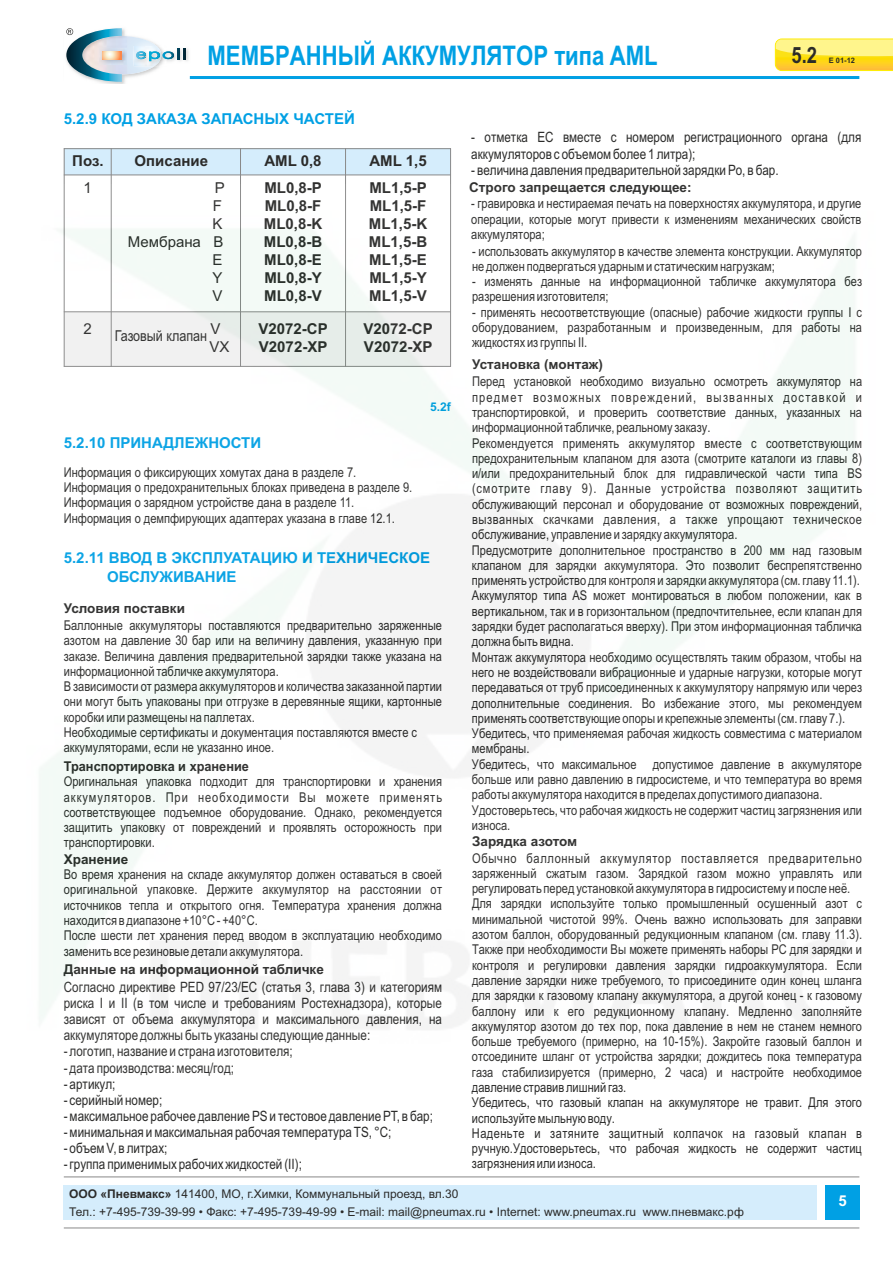
<style>
.page{position:relative;width:893px;height:1262px;background:#fff}
.page>*{position:absolute;margin:0;border:0;box-sizing:border-box;transform-origin:0 0}
.t1{font:700 27px "Arial Narrow";color:#00a0e4}
.t2{font:700 22.5px "Arial Narrow";color:#2b2b2a}
.t3{font:700 15px/18px "Arial";color:#2b2b2a;text-align:justify}
.t4{font:700 15px "Arial";color:#00a0e4}
.t5{font:15px/18px "Arial";color:#2b2b2a;text-align:right}
.t6{font:15px "Arial";color:#2b2b2a;scale:.84 1}
.t7{font:700 15px "Arial";color:#fff}
.t8{font:14.25px/16.2px "Arial Narrow";color:#2b2b2a;text-align:justify}
.t9{font:13.5px/15.3px "Arial Narrow";color:#2b2b2a}
.t10{font:700 13.5px "Arial";color:#2b2b2a}
.t11{font:700 13.5px "Arial";color:#2b2b2a;scale:.94 1}
.t12{font:12px/18px "Arial";color:#2b2b2a}
.t13{font:700 12px "Arial";color:#00a0e4}
.t14{font:700 7.5px "Arial";color:#2b2b2a}
.s1{font-weight:700}
</style>
<div class="page">
<svg style="left:774px;top:38px;width:118px;height:33px;background:#fee455"></svg>
<hr style="left:190px;top:76px;width:669px;height:3px;background:#00a0e4">
<div style="left:64px;top:1185px;width:752px;height:34px;background:#d5edfc"></div>
<hr style="left:64px;top:1176px;width:795px;height:1px;background:#898989">
<hr style="left:64px;top:1227px;width:795px;height:1px;background:#898989">
<img style="left:100px;top:82px;width:25px;height:2px">
<img style="left:186px;top:49px;width:3px;height:12px">
<svg style="left:66px;top:28px;width:120px;height:54px"></svg>
<div style="left:825px;top:1185px;width:34px;height:34px;background:#00a0e4"></div>
<div style="left:64px;top:148px;width:47px;height:27px;background:#d5edfc"></div>
<div style="left:111px;top:148px;width:129px;height:27px;background:#d5edfc"></div>
<div style="left:240px;top:148px;width:105px;height:27px;background:#d5edfc"></div>
<div style="left:345px;top:148px;width:106px;height:27px;background:#d5edfc"></div>
<hr style="left:64px;top:148px;width:1px;height:219px;background:#898989">
<hr style="left:111px;top:148px;width:1px;height:219px;background:#898989">
<hr style="left:240px;top:148px;width:1px;height:219px;background:#898989">
<hr style="left:345px;top:148px;width:1px;height:219px;background:#898989">
<hr style="left:450px;top:148px;width:1px;height:219px;background:#898989">
<hr style="left:64px;top:148px;width:387px;height:1px;background:#898989">
<hr style="left:64px;top:174px;width:387px;height:1px;background:#898989">
<img style="left:39px;top:184px;width:816px;height:846px">
<h1 class="t1" style="left:207px;top:46px;width:452px">МЕМБРАННЫЙ АККУМУЛЯТОР типа AML</h1>
<h2 class="t2" style="left:791px;top:47px;width:27px">5.2</h2>
<p class="t14" style="left:828px;top:58px;width:28px">E 01-12</p>
<p class="t4" style="left:64px;top:113px;width:292px">5.2.9 КОД ЗАКАЗА ЗАПАСНЫХ ЧАСТЕЙ</p>
<p class="t3" style="left:72px;top:153px;width:33px">Поз.</p>
<p class="t3" style="left:135px;top:153px;width:75px">Описание</p>
<p class="t3" style="left:264px;top:153px;width:59px">AML 0,8</p>
<p class="t3" style="left:369px;top:153px;width:59px">AML 1,5</p>
<p class="t5" style="left:83px;top:180px;width:10px">1</p>
<p class="t5" style="left:128px;top:180px;width:98px">P<br>F<br>K<br>Мембрана B<br>E<br>Y<br>V</p>
<p class="t3" style="left:264px;top:180px;width:60px">ML0,8-P ML0,8-F ML0,8-K ML0,8-B ML0,8-E ML0,8-Y ML0,8-V</p>
<p class="t3" style="left:369px;top:180px;width:60px">ML1,5-P ML1,5-F ML1,5-K ML1,5-B ML1,5-E ML1,5-Y ML1,5-V</p>
<p class="t5" style="left:83px;top:321px;width:10px">2</p>
<p class="t6" style="left:115px;top:330px;width:111px">Газовый клапан</p>
<p class="t5" style="left:210px;top:321px;width:22px;text-align:left">V<br>VX</p>
<p class="t3" style="left:258px;top:321px;width:71px">V2072-CP<br>V2072-XP</p>
<p class="t3" style="left:363px;top:321px;width:71px">V2072-CP<br>V2072-XP</p>
<p class="t4" style="left:64px;top:437px;width:199px">5.2.10 ПРИНАДЛЕЖНОСТИ</p>
<p class="t9" style="left:64px;top:465px;width:350px">Информация о фиксирующих хомутах дана в разделе 7.<br>Информация о предохранительных блоках приведена в разделе 9.<br>Информация о зарядном устройстве дана в разделе 11.<br>Информация о демпфирующих адаптерах указана в главе 12.1.</p>
<p class="t13" style="left:430px;top:402px;width:22px">5.2f</p>
<p class="t4" style="left:64px;top:552px;width:368px">5.2.11 ВВОД В ЭКСПЛУАТАЦИЮ И ТЕХНИЧЕСКОЕ</p>
<p class="t10" style="left:64px;top:602px;width:123px">Условия поставки</p>
<p class="t9" style="left:64px;top:619px;width:380px">Баллонные аккумуляторы поставляются предварительно заряженные азотом на давление 30 бар или на величину давления, указанную при заказе. Величина давления предварительной зарядки также указана на информационной табличке аккумулятора.<br>В зависимости от размера аккумуляторов и количества заказанной партии они могут быть упакованы при отгрузке в деревянные ящики, картонные коробки или размещены на паллетах.<br>Необходимые сертификаты и документация поставляются вместе с аккумуляторами, если не указанно иное.</p>
<p class="t11" style="left:64px;top:761px;width:198px">Транспортировка и хранение</p>
<p class="t4" style="left:107px;top:571px;width:131px">ОБСЛУЖИВАНИЕ</p>
<p class="t9" style="left:64px;top:775px;width:380px;text-align:justify">Оригинальная упаковка подходит для транспортировки и хранения аккумуляторов. При необходимости Вы можете применять соответствующее подъемное оборудование. Однако, рекомендуется защитить упаковку от повреждений и проявлять осторожность при транспортировки.</p>
<p class="t9" style="left:64px;top:868px;width:380px">Во время хранения на складе аккумулятор должен оставаться в своей оригинальной упаковке. Держите аккумулятор на расстоянии от источников тепла и открытого огня. Температура хранения должна находится в диапазоне +10°C - +40°C.<br>После шести лет хранения перед вводом в эксплуатацию необходимо заменить все резиновые детали аккумулятора.</p>
<p class="t8" style="left:64px;top:980px;width:380px">Согласно директиве PED 97/23/EC (статья 3, глава 3) и категориям риска I и II (в том числе и требованиям Ростехнадзора), которые зависят от объема аккумулятора и максимального давления, на аккумуляторе должны быть указаны следующие данные:</p>
<p class="t8" style="left:64px;top:1044px;width:230px">- логотип, название и страна изготовителя;</p>
<p class="t8" style="left:64px;top:1060px;width:172px">- дата производства: месяц/год;</p>
<p class="t8" style="left:64px;top:1076px;width:53px">- артикул;</p>
<p class="t8" style="left:64px;top:1093px;width:100px">- серийный номер;</p>
<p class="t8" style="left:64px;top:1109px;width:371px">- максимальное рабочее давление PS и тестовое давление PT, в бар;</p>
<p class="t8" style="left:64px;top:1125px;width:329px">- минимальная и максимальная рабочая температура TS, °C;</p>
<p class="t8" style="left:64px;top:1141px;width:105px">- объем V, в литрах;</p>
<p class="t8" style="left:64px;top:1157px;width:239px">- группа применимых рабочих жидкостей (II);</p>
<p class="t10" style="left:64px;top:853px;width:66px">Хранение</p>
<p class="t10" style="left:64px;top:963px;width:261px">Данные на информационной табличке</p>
<p class="t8" style="left:471px;top:131px;width:391px">- отметка EC вместе с номером регистрационного органа (для аккумуляторов с объемом более 1 литра);</p>
<p class="t8" style="left:471px;top:163px;width:309px">- величина давления предварительной зарядки Po, в бар.</p>
<p class="t10" style="left:469px;top:182px;width:224px">Строго запрещается следующее:</p>
<p class="t9" style="left:471px;top:197px;width:391px;text-align:justify">- гравировка и нестираемая печать на поверхностях аккумулятора, и другие операции, которые могут привести к изменениям механических свойств аккумулятора;</p>
<p class="t9" style="left:472px;top:244px;width:391px">- использовать аккумулятор в качестве элемента конструкции. Аккумулятор не должен подвергаться ударным и статическим нагрузкам;</p>
<p class="t9" style="left:472px;top:275px;width:391px">- изменять данные на информационной табличке аккумулятора без разрешения изготовителя;</p>
<p class="t9" style="left:472px;top:305px;width:391px;text-align:justify">- применять несоответствующие (опасные) рабочие жидкости группы I c оборудованием, разработанным и произведенным, для работы на жидкостях из группы II.</p>
<p class="t9" style="left:472px;top:375px;width:391px">Перед установкой необходимо визуально осмотреть аккумулятор на предмет возможных повреждений, вызванных доставкой и транспортировкой, и проверить соответствие данных, указанных на информационной табличке, реальному заказу.<br>Рекомендуется применять аккумулятор вместе с соответствующим предохранительным клапаном для азота (смотрите каталоги из главы 8) и/или предохранительный блок для гидравлической части типа BS (смотрите главу 9). Данные устройства позволяют защитить обслуживающий персонал и оборудование от возможных повреждений, вызванных скачками давления, а также упрощают техническое обслуживание, управление и зарядку аккумулятора.<br>Предусмотрите дополнительное пространство в 200 мм над газовым клапаном для зарядки аккумулятора. Это позволит беспрепятственно применять устройство для контроля и зарядки аккумулятора (см. главу 11.1).<br>Аккумулятор типа AS может монтироваться в любом положении, как в вертикальном, так и в горизонтальном (предпочтительнее, если клапан для зарядки будет располагаться вверху). При этом информационная табличка должна быть видна.<br>Монтаж аккумулятора необходимо осуществлять таким образом, чтобы на него не воздействовали вибрационные и ударные нагрузки, которые могут передаваться от труб присоединенных к аккумулятору напрямую или через дополнительные соединения. Во избежание этого, мы рекомендуем применять соответствующие опоры и крепежные элементы (см. главу 7.).<br>Убедитесь, что применяемая рабочая жидкость совместима с материалом мембраны.<br>Убедитесь, что максимальное допустимое давление в аккумуляторе больше или равно давлению в гидросистеме, и что температура во время работы аккумулятора находится в пределах допустимого диапазона.<br>Удостоверьтесь, что рабочая жидкость не содержит частиц загрязнения или износа.</p>
<p class="t9" style="left:472px;top:851px;width:391px">Обычно баллонный аккумулятор поставляется предварительно заряженный сжатым газом. Зарядкой газом можно управлять или регулировать перед установкой аккумулятора в гидросистему и после неё.<br>Для зарядки используйте только промышленный осушенный азот с минимальной чистотой 99%. Очень важно использовать для заправки азотом баллон, оборудованный редукционным клапаном (см. главу 11.3).<br>Также при необходимости Вы можете применять наборы PC для зарядки и контроля и регулировки давления зарядки гидроаккумулятора. Если давление зарядки ниже требуемого, то присоедините один конец шланга для зарядки к газовому клапану аккумулятора, а другой конец - к газовому баллону или к его редукционному клапану. Медленно заполняйте аккумулятор азотом до тех пор, пока давление в нем не станем немного больше требуемого (примерно, на 10-15%). Закройте газовый баллон и отсоедините шланг от устройства зарядки; дождитесь пока температура газа стабилизируется (примерно, 2 часа) и настройте необходимое давление стравив лишний газ.<br>Убедитесь, что газовый клапан на аккумуляторе не травит. Для этого используйте мыльную воду.<br>Наденьте и затяните защитный колпачок на газовый клапан в ручную.Удостоверьтесь, что рабочая жидкость не содержит частиц загрязнения или износа.</p>
<p class="t10" style="left:472px;top:359px;width:132px">Установка (монтаж)</p>
<p class="t10" style="left:472px;top:836px;width:106px">Зарядка азотом</p>
<p class="t12" style="left:69px;top:1185px;width:676px"><span class="s1">ООО «Пневмакс»</span> 141400, МО, г.Химки, Коммунальный проезд, вл.30<br>Тел.: +7-495-739-39-99 • Факс: +7-495-739-49-99 • E-mail: mail pneumax.ru • Internet: www.pneumax.ru www.пневмакс.рф</p>
<p class="t12" style="left:410px;top:1203px;width:14px">@</p>
<p class="t7" style="left:838px;top:1195px;width:10px">5</p>
</div>
